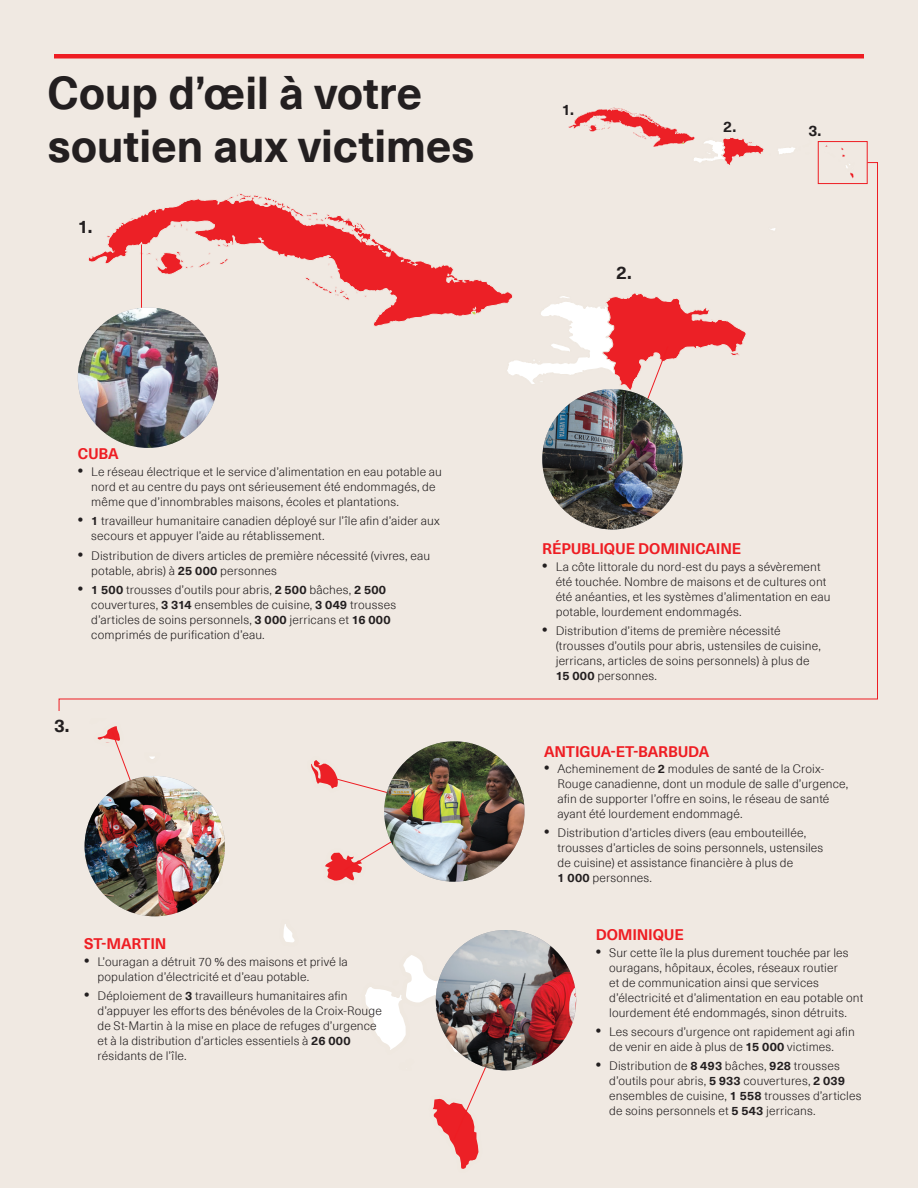
<style>
.page{position:relative;width:918px;height:1188px;background:#f0e9e2}
.page>*{position:absolute;margin:0;border:0;box-sizing:border-box;transform-origin:0 0}
.t1{font:700 45px/52.5px "Neue Haas Unica Pro";letter-spacing:-.01em;color:#231f20}
.t2{font:700 18px "Neue Haas Unica Pro";color:#231f20}
.t3{font:700 15px "Neue Haas Unica Pro";letter-spacing:-.01em;color:#ee1d23}
.t4{font:700 15px "Neue Haas Unica Pro";color:#231f20}
.t5{font:300 12px/15px "Neue Haas Unica Pro";letter-spacing:.01em;color:#231f20}
.s1{font-weight:700;font-size:15px}
.s2{font-weight:700}
</style>
<div class="page">
<svg style="left:569px;top:107px;width:226px;height:55px"></svg>
<svg style="left:825px;top:145px;width:20px;height:12px"></svg>
<svg style="left:283px;top:924px;width:12px;height:18px"></svg>
<hr style="left:54px;top:54px;width:810px;height:4px;background:#ee1d23">
<div style="left:818px;top:141px;width:50px;height:43px;border:1px solid #ee1d23"></div>
<svg style="left:84px;top:726px;width:141px;height:163px"></svg>
<svg style="left:311px;top:759px;width:135px;height:123px"></svg>
<img style="left:384px;top:741px;width:141px;height:141px;border-radius:70px">
<img style="left:85px;top:776px;width:140px;height:140px;border-radius:70px">
<svg style="left:365px;top:930px;width:136px;height:239px"></svg>
<img style="left:436px;top:930px;width:140px;height:140px;border-radius:70px">
<svg style="left:58px;top:162px;width:820px;height:549px"></svg>
<p class="t1" style="left:48px;top:68px;width:429px">Coup d’œil à votre soutien aux victimes</p>
<p class="t2" style="left:78px;top:215px;width:16px">1.</p>
<p class="t3" style="left:78px;top:445px;width:42px">CUBA</p>
<p class="t5" style="left:91px;top:464px;width:352px;text-indent:-14px"><span class="s1">•</span> Le réseau électrique et le service d’alimentation en eau potable au nord et au centre du pays ont sérieusement été endommagés, de même que d’innombrables maisons, écoles et plantations.</p>
<p class="t5" style="left:91px;top:514px;width:350px;text-indent:-14px"><span class="s1">•</span> <span class="s2">1</span> travailleur humanitaire canadien déployé sur l’île afin d’aider aux secours et appuyer l’aide au rétablissement.</p>
<p class="t5" style="left:91px;top:548px;width:341px;text-indent:-14px"><span class="s1">•</span> Distribution de divers articles de première nécessité (vivres, eau potable, abris) à <span class="s2">25 000</span> personnes</p>
<p class="t5" style="left:91px;top:582px;width:306px;text-indent:-14px"><span class="s1">•</span> <span class="s2">1 500</span> trousses d’outils pour abris, <span class="s2">2 500</span> bâches, <span class="s2">2 500 </span>couvertures, <span class="s2">3 314</span> ensembles de cuisine, <span class="s2">3 049</span> trousses d’articles de soins personnels, <span class="s2">3 000</span> jerricans et <span class="s2">16 000 </span>comprimés de purification d’eau.</p>
<p class="t2" style="left:54px;top:715px;width:17px">3.</p>
<p class="t3" style="left:84px;top:935px;width:84px">ST-MARTIN</p>
<p class="t5" style="left:98px;top:954px;width:252px;text-indent:-14px"><span class="s1">•</span> L’ouragan a détruit 70 % des maisons et privé la population d’électricité et d’eau potable.</p>
<p class="t5" style="left:98px;top:989px;width:286px;text-indent:-14px"><span class="s1">•</span> Déploiement de <span class="s2">3</span> travailleurs humanitaires afin d’appuyer les efforts des bénévoles de la Croix-Rouge de St-Martin à la mise en place de refuges d’urgence et à la distribution d’articles essentiels à <span class="s2">26 000 </span>résidants de l’île.</p>
<p class="t4" style="left:562px;top:100px;width:14px">1.</p>
<p class="t2" style="left:616px;top:262px;width:17px">2.</p>
<p class="t4" style="left:723px;top:117px;width:15px">2.</p>
<p class="t4" style="left:808px;top:122px;width:15px">3.</p>
<p class="t3" style="left:542px;top:540px;width:201px">RÉPUBLIQUE DOMINICAINE</p>
<p class="t5" style="left:556px;top:559px;width:276px;text-indent:-14px"><span class="s1">•</span> La côte littorale du nord-est du pays a sévèrement été touchée. Nombre de maisons et de cultures ont été anéanties, et les systèmes d’alimentation en eau potable, lourdement endommagés.</p>
<p class="t5" style="left:556px;top:624px;width:267px;text-indent:-14px"><span class="s1">•</span> Distribution d’items de première nécessité (trousses d’outils pour abris, ustensiles de cuisine, jerricans, articles de soins personnels) à plus de <span class="s2">15 000</span> personnes.</p>
<p class="t3" style="left:544px;top:742px;width:167px">ANTIGUA-ET-BARBUDA</p>
<p class="t5" style="left:558px;top:762px;width:292px;text-indent:-14px"><span class="s1">•</span> Acheminement de <span class="s2">2</span> modules de santé de la Croix-Rouge canadienne, dont un module de salle d’urgence, afin de supporter l’offre en soins, le réseau de santé ayant été lourdement endommagé.</p>
<p class="t5" style="left:558px;top:826px;width:267px;text-indent:-14px"><span class="s1">•</span> Distribution d’articles divers (eau embouteillée, trousses d’articles de soins personnels, ustensiles de cuisine) et assistance financière à plus de<br><span class="s2">1 000</span> personnes.</p>
<p class="t3" style="left:596px;top:926px;width:90px">DOMINIQUE</p>
<p class="t5" style="left:609px;top:945px;width:256px;text-indent:-14px"><span class="s1">•</span> Sur cette île la plus durement touchée par les ouragans, hôpitaux, écoles, réseaux routier<br>et de communication ainsi que services d’électricité et d’alimentation en eau potable ont lourdement été endommagés, sinon détruits.</p>
<p class="t5" style="left:609px;top:1024px;width:247px;text-indent:-14px"><span class="s1">•</span> Les secours d’urgence ont rapidement agi afin de venir en aide à plus de <span class="s2">15 000</span> victimes.</p>
<p class="t5" style="left:609px;top:1059px;width:254px;text-indent:-13px"><span class="s1">•</span> Distribution de <span class="s2">8 493</span> bâches, <span class="s2">928</span> trousses d’outils pour abris, <span class="s2">5 933</span> couvertures, <span class="s2">2 039 </span>ensembles de cuisine, <span class="s2">1 558</span> trousses d’articles de soins personnels et <span class="s2">5 543</span> jerricans.</p>
</div>
